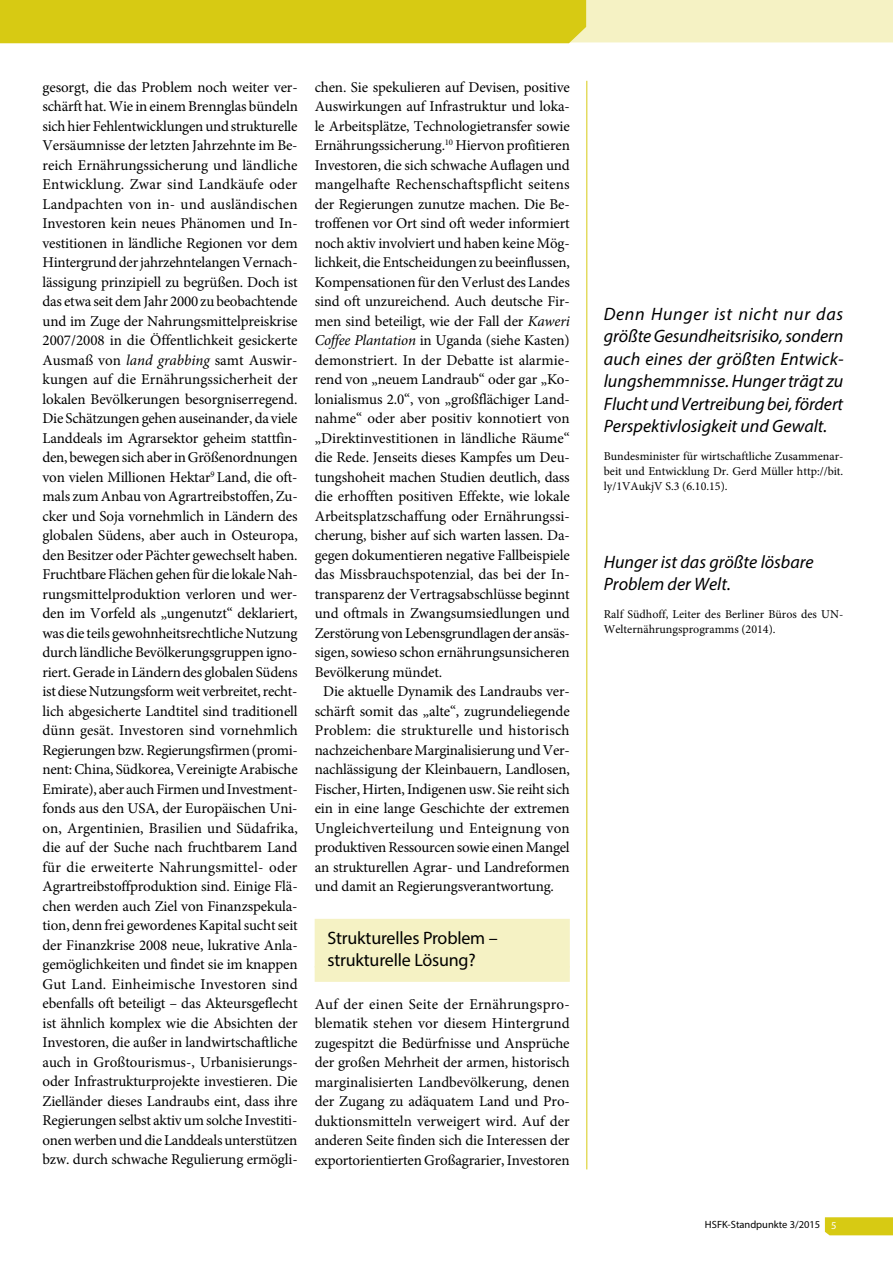
<style>
.page{position:relative;width:893px;height:1263px;background:#fff}
.page>*{position:absolute;margin:0;border:0;box-sizing:border-box;transform-origin:0 0}
.t1{font:italic 18px/22.5px "Myriad Pro";color:#000;text-align:justify}
.t2{font:18px/22.5px "Myriad Pro";letter-spacing:-.01em;color:#000}
.t3{font:15px/19.5px "Minion Pro";letter-spacing:-.01em;color:#000;text-align:justify}
.t4{font:15px "Minion Pro";letter-spacing:.015em;color:#000}
.t5{font:15px "Minion Pro";letter-spacing:.01em;color:#000}
.t6{font:12px/15px "Minion Pro";color:#000;text-align:justify}
.t7{font:10.5px "Myriad Pro";color:#000}
.s1{font-style:italic}
.s2{color:#fff}
</style>
<div class="page">
<svg style="left:824px;top:1217px;width:69px;height:19px"></svg>
<svg style="left:0;top:0;width:893px;height:44px;background:#e1d853"></svg>
<hr style="left:586px;top:81px;width:1px;height:1088px;background:#d7ca14">
<div style="left:315px;top:919px;width:255px;height:63px;background:#f5f2c4"></div>
<p class="t3" style="left:43px;top:77px;width:257px">gesorgt, die das Problem noch weiter ver&shy;schärft hat. Wie in einem Brennglas bündeln sich hier Fehlentwicklungen und strukturelle Versäumnisse der letzten Jahrzehnte im Be&shy;reich Ernährungssicherung und ländliche Entwicklung. Zwar sind Landkäufe oder Landpachten von in- und ausländischen Investoren kein neues Phänomen und In&shy;vestitionen in ländliche Regionen vor dem Hintergrund der jahrzehntelangen Vernach&shy;lässigung prinzipiell zu begrüßen. Doch ist das etwa seit dem Jahr 2000 zu beobachtende und im Zuge der Nahrungsmittelpreiskrise 2007/2008 in die Öffentlichkeit gesickerte Ausmaß von <span class="s1">land grabbing</span> samt Auswir&shy;kungen auf die Ernährungssicherheit der lokalen Bevölkerungen besorgniserregend.<br>Die Schätzungen gehen auseinander, da viele Landdeals im Agrarsektor geheim stattfin&shy;den, bewegen sich aber in Größenordnungen von vielen Millionen Hektar<sup>9</sup> Land, die oft&shy;mals zum Anbau von Agrartreibstoffen, Zu&shy;cker und Soja vornehmlich in Ländern des globalen Südens, aber auch in Osteuropa, den Besitzer oder Pächter gewechselt haben.<br>Fruchtbare Flächen gehen für die lokale Nah&shy;rungsmittelproduktion verloren und wer&shy;den im Vorfeld als „ungenutzt“ deklariert, was die teils gewohnheitsrechtliche Nutzung durch ländliche Bevölkerungsgruppen igno&shy;riert. Gerade in Ländern des globalen Südens ist diese Nutzungsform weit verbreitet, recht&shy;lich abgesicherte Landtitel sind traditionell dünn gesät. Investoren sind vornehmlich Regierungen bzw. Regierungsfirmen (promi&shy;nent: China, Südkorea, Vereinigte Arabische Emirate), aber auch Firmen und Investment&shy;fonds aus den USA, der Europäischen Uni&shy;on, Argentinien, Brasilien und Südafrika, die auf der Suche nach fruchtbarem Land für die erweiterte Nahrungsmittel- oder Agrartreibstoffproduktion sind. Einige Flä&shy;chen werden auch Ziel von Finanzspekula&shy;tion, denn frei gewordenes Kapital sucht seit der Finanzkrise 2008 neue, lukrative Anla&shy;gemöglichkeiten und findet sie im knappen Gut Land. Einheimische Investoren sind ebenfalls oft beteiligt – das Akteursgeflecht ist ähnlich komplex wie die Absichten der Investoren, die außer in landwirtschaftliche auch in Großtourismus-, Urbanisierungs&shy;oder Infrastrukturprojekte investieren. Die Zielländer dieses Landraubs eint, dass ihre Regierungen selbst aktiv um solche Investiti&shy;onen werben und die Landdeals unterstützen bzw. durch schwache Regulierung ermögli-</p>
<p class="t3" style="left:315px;top:77px;width:257px">chen. Sie spekulieren auf Devisen, positive</p>
<p class="t3" style="left:315px;top:97px;width:257px">Auswirkungen auf Infrastruktur und loka-</p>
<p class="t3" style="left:315px;top:116px;width:257px">le Arbeitsplätze, Technologietransfer sowie</p>
<p class="t3" style="left:315px;top:136px;width:257px">Ernährungssicherung.<sup>10</sup> Hiervon profitieren</p>
<p class="t3" style="left:315px;top:155px;width:257px">Investoren, die sich schwache Auflagen und</p>
<p class="t5" style="left:315px;top:174px;width:256px">mangelhafte Rechenschaftspflicht seitens</p>
<p class="t3" style="left:315px;top:194px;width:257px">der Regierungen zunutze machen. Die Be-</p>
<p class="t3" style="left:315px;top:214px;width:257px">troffenen vor Ort sind oft weder informiert</p>
<p class="t3" style="left:315px;top:233px;width:257px">noch aktiv involviert und haben keine Mög-</p>
<p class="t3" style="left:315px;top:253px;width:257px">lichkeit, die Entscheidungen zu beeinflussen,</p>
<p class="t3" style="left:315px;top:272px;width:257px">Kompensationen für den Verlust des Landes</p>
<p class="t3" style="left:315px;top:292px;width:257px">sind oft unzureichend. Auch deutsche Fir-</p>
<p class="t3" style="left:315px;top:311px;width:257px">men sind beteiligt, wie der Fall der <span class="s1">Kaweri</span></p>
<p class="t3" style="left:315px;top:331px;width:257px"><span class="s1">Coffee Plantation</span> in Uganda (siehe Kasten)</p>
<p class="t3" style="left:315px;top:350px;width:256px">demonstriert. In der Debatte ist alarmie-</p>
<p class="t3" style="left:315px;top:370px;width:257px">rend von „neuem Landraub“ oder gar „Ko-</p>
<p class="t3" style="left:315px;top:389px;width:257px">lonialismus 2.0“, von „großflächiger Land-</p>
<p class="t3" style="left:315px;top:409px;width:257px">nahme“ oder aber positiv konnotiert von</p>
<p class="t3" style="left:315px;top:428px;width:257px">„Direktinvestitionen in ländliche Räume“</p>
<p class="t3" style="left:315px;top:448px;width:257px">die Rede. Jenseits dieses Kampfes um Deu-</p>
<p class="t3" style="left:315px;top:467px;width:257px">tungshoheit machen Studien deutlich, dass</p>
<p class="t3" style="left:315px;top:487px;width:257px">die erhofften positiven Effekte, wie lokale</p>
<p class="t3" style="left:315px;top:506px;width:257px">Arbeitsplatzschaffung oder Ernährungssi-</p>
<p class="t3" style="left:315px;top:526px;width:257px">cherung, bisher auf sich warten lassen. Da-</p>
<p class="t3" style="left:315px;top:545px;width:257px">gegen dokumentieren negative Fallbeispiele</p>
<p class="t3" style="left:315px;top:565px;width:257px">das Missbrauchspotenzial, das bei der In-</p>
<p class="t3" style="left:315px;top:584px;width:257px">transparenz der Vertragsabschlüsse beginnt</p>
<p class="t3" style="left:315px;top:604px;width:257px">und oftmals in Zwangsumsiedlungen und</p>
<p class="t3" style="left:315px;top:623px;width:257px">Zerstörung von Lebensgrundlagen der ansäs-</p>
<p class="t3" style="left:315px;top:643px;width:257px">sigen, sowieso schon ernährungsunsicheren</p>
<p class="t3" style="left:315px;top:662px;width:129px">Bevölkerung mündet.</p>
<p class="t3" style="left:323px;top:682px;width:248px">Die aktuelle Dynamik des Landraubs ver-</p>
<p class="t3" style="left:315px;top:701px;width:257px">schärft somit das „alte“, zugrundeliegende</p>
<p class="t4" style="left:315px;top:720px;width:256px">Problem: die strukturelle und historisch</p>
<p class="t3" style="left:315px;top:740px;width:257px">nachzeichenbare Marginalisierung und Ver-</p>
<p class="t3" style="left:315px;top:760px;width:257px">nachlässigung der Kleinbauern, Landlosen,</p>
<p class="t3" style="left:315px;top:779px;width:257px">Fischer, Hirten, Indigenen usw. Sie reiht sich</p>
<p class="t3" style="left:315px;top:799px;width:257px">ein in eine lange Geschichte der extremen</p>
<p class="t4" style="left:315px;top:818px;width:257px">Ungleichverteilung und Enteignung von</p>
<p class="t3" style="left:315px;top:838px;width:257px">produktiven Ressourcen sowie einen Mangel</p>
<p class="t3" style="left:315px;top:857px;width:257px">an strukturellen Agrar- und Landreformen</p>
<p class="t3" style="left:315px;top:877px;width:241px">und damit an Regierungsverantwortung.</p>
<p class="t2" style="left:327px;top:926px;width:172px">Strukturelles Problem – strukturelle Lösung?</p>
<p class="t3" style="left:315px;top:994px;width:257px">Auf der einen Seite der Ernährungspro&shy;blematik stehen vor diesem Hintergrund zugespitzt die Bedürfnisse und Ansprüche der großen Mehrheit der armen, historisch marginalisierten Landbevölkerung, denen der Zugang zu adäquatem Land und Pro&shy;duktionsmitteln verweigert wird. Auf der anderen Seite finden sich die Interessen der exportorientierten Großagrarier, Investoren</p>
<p class="t1" style="left:604px;top:302px;width:241px">Denn Hunger ist nicht nur das größte Gesundheitsrisiko, sondern auch eines der größten Entwick&shy;lungshemmnisse. Hunger trägt zu Flucht und Vertreibung bei, fördert Perspektivlosigkeit und Gewalt.</p>
<p class="t6" style="left:604px;top:449px;width:241px">Bundesminister für wirtschaftliche Zusammenar&shy;beit und Entwicklung Dr. Gerd Müller http://bit. ly/1VAukjV S.3 (6.10.15).</p>
<p class="t1" style="left:604px;top:550px;width:211px">Hunger ist das größte lösbare<br>Problem der Welt.</p>
<p class="t6" style="left:604px;top:607px;width:241px">Ralf Südhoff, Leiter des Berliner Büros des UN-<br>Welternährungsprogramms (2014).</p>
<p class="t7" style="left:705px;top:1218px;width:133px">HSFK-Standpunkte 3/2015 <span class="s2">5</span></p>
</div>
